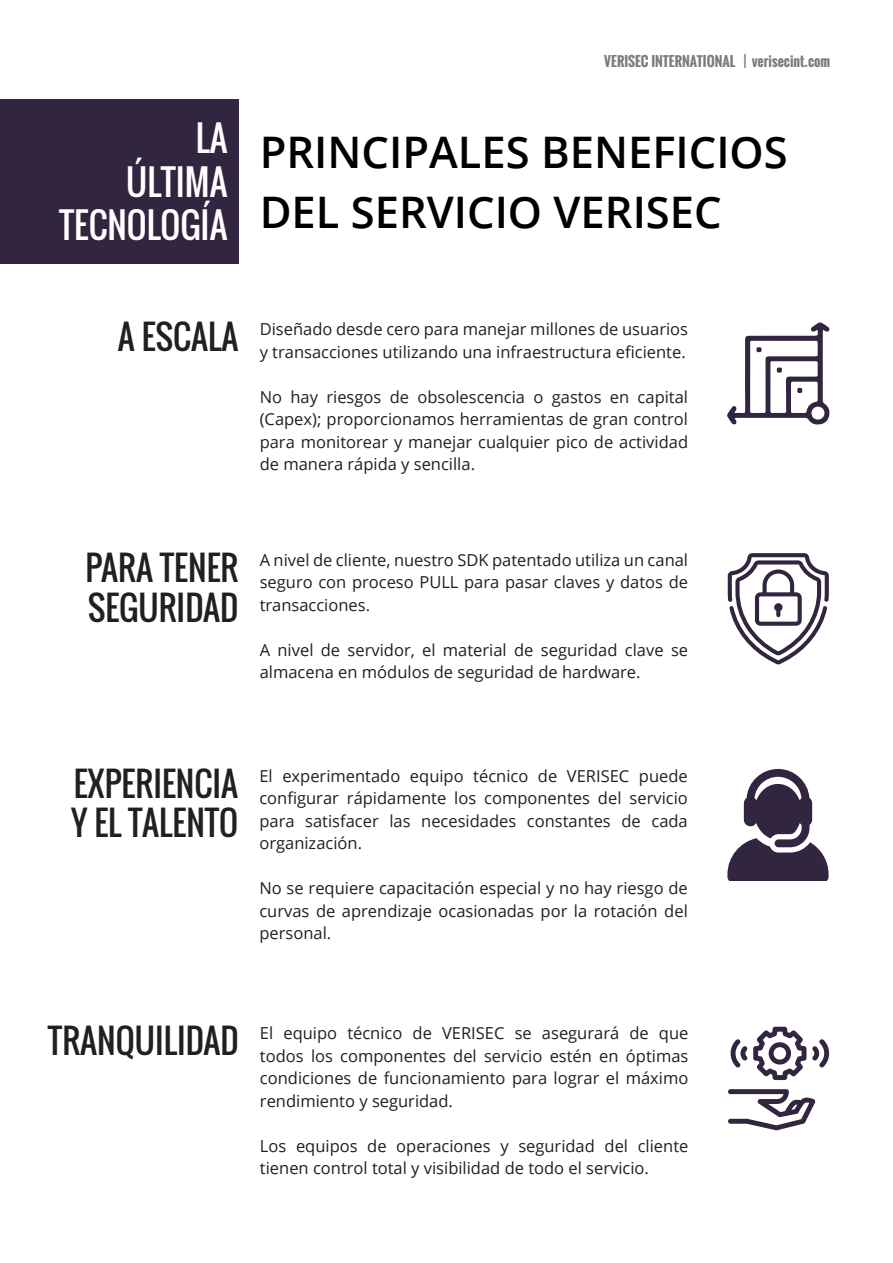
<style>
.page{position:relative;width:893px;height:1263px;background:#fff}
.page>*{position:absolute;margin:0;border:0;box-sizing:border-box;transform-origin:0 0}
.t1{font:600 43.5px/60px "Open Sans";color:#000}
.t2{font:34.5px "Oswald";color:#fff}
.t3{font:33px/39.6px "Oswald";color:#231f20}
.t4{font:16.5px/22.5px "Open Sans";color:#231f20;text-align:justify}
.t5{font:700 13.5px "Oswald";color:#797d7f}
</style>
<div class="page">
<div style="left:0;top:99px;width:238px;height:164px;background:#32253f"></div>
<svg style="left:728px;top:553px;width:101px;height:111px"></svg>
<svg style="left:727px;top:322px;width:102px;height:102px"></svg>
<svg style="left:727px;top:769px;width:101px;height:111px"></svg>
<svg style="left:728px;top:1089px;width:88px;height:41px"></svg>
<svg style="left:812px;top:1039px;width:17px;height:29px"></svg>
<svg style="left:730px;top:1027px;width:76px;height:53px"></svg>
<p class="t2" style="left:196px;top:112px;width:33px">LA</p>
<p class="t2" style="left:126px;top:156px;width:103px">ÚLTIMA</p>
<p class="t2" style="left:59px;top:199px;width:170px">TECNOLOGÍA</p>
<p class="t5" style="left:604px;top:51px;width:227px">VERISEC INTERNATIONAL | verisecint.com</p>
<p class="t1" style="left:260px;top:121px;width:530px">PRINCIPALES BENEFICIOS<br>DEL SERVICIO VERISEC</p>
<p class="t3" style="left:118px;top:317px;width:122px">A ESCALA</p>
<p class="t4" style="left:260px;top:317px;width:430px">Diseñado desde cero para manejar millones de usuarios y transacciones utilizando una infraestructura eficiente.</p>
<p class="t4" style="left:260px;top:385px;width:430px">No hay riesgos de obsolescencia o gastos en capital (Capex); proporcionamos herramientas de gran control para monitorear y manejar cualquier pico de actividad de manera rápida y sencilla.</p>
<p class="t3" style="left:85px;top:548px;width:154px">PARA TENER</p>
<p class="t3" style="left:88px;top:587px;width:152px">SEGURIDAD</p>
<p class="t4" style="left:260px;top:548px;width:430px">A nivel de cliente, nuestro SDK patentado utiliza un canal seguro con proceso PULL para pasar claves y datos de transacciones.</p>
<p class="t4" style="left:260px;top:638px;width:430px">A nivel de servidor, el material de seguridad clave se almacena en módulos de seguridad de hardware.</p>
<p class="t3" style="left:71px;top:763px;width:168px">EXPERIENCIA<br>Y EL TALENTO</p>
<p class="t4" style="left:259px;top:764px;width:430px">El experimentado equipo técnico de VERISEC puede configurar rápidamente los componentes del servicio para satisfacer las necesidades constantes de cada organización.</p>
<p class="t4" style="left:259px;top:876px;width:430px">No se requiere capacitación especial y no hay riesgo de curvas de aprendizaje ocasionadas por la rotación del personal.</p>
<p class="t3" style="left:48px;top:1021px;width:192px">TRANQUILIDAD</p>
<p class="t4" style="left:260px;top:1022px;width:430px">El equipo técnico de VERISEC se asegurará de que todos los componentes del servicio estén en óptimas condiciones de funcionamiento para lograr el máximo rendimiento y seguridad.</p>
<p class="t4" style="left:260px;top:1134px;width:430px">Los equipos de operaciones y seguridad del cliente tienen control total y visibilidad de todo el servicio.</p>
</div>
